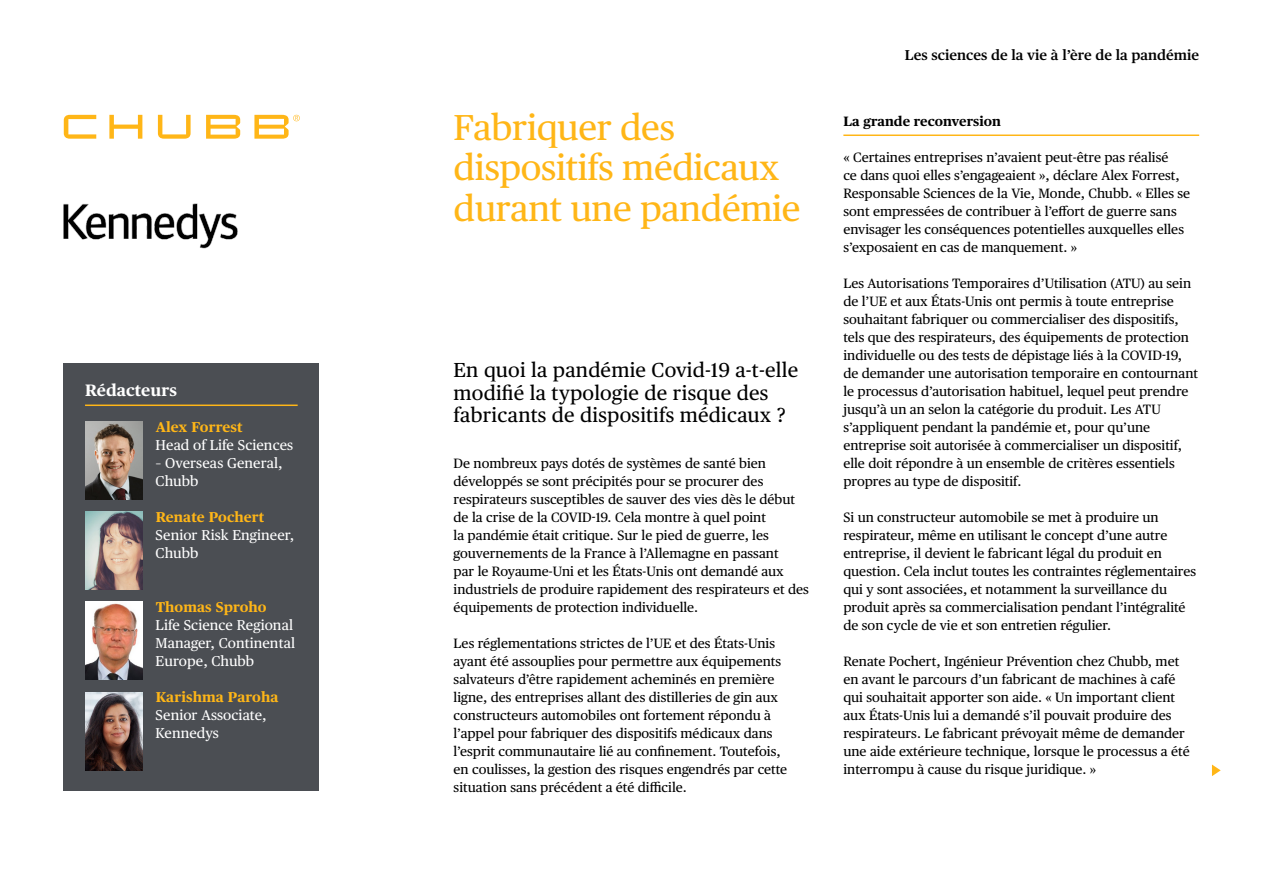
<style>
.page{position:relative;width:1263px;height:893px;background:#fff}
.page>*{position:absolute;margin:0;border:0;box-sizing:border-box;transform-origin:0 0}
.t1{font:36px/40.5px "Chubb Publico Text";letter-spacing:-.01em;color:#ffb617}
.t2{font:20.25px/22.5px "Chubb Publico Text";letter-spacing:.01em;color:#000}
.t3{font:700 16.5px "Chubb Publico Text";letter-spacing:.005em;color:#fff}
.t4{font:14.25px/18px "Chubb Publico Text";letter-spacing:.005em;color:#fff}
.t5{font:700 14.25px "Chubb Publico Text";letter-spacing:.005em;color:#ffb617}
.t6{font:600 14.25px "Chubb Publico Text";color:#000}
.t7{font:13.5px/18px "Chubb Publico Text";color:#000}
.t8{font:700 13.5px "Chubb Publico Text";color:#000}
</style>
<div class="page">
<hr style="left:843px;top:135px;width:356px;height:1px;background:#ffb617">
<div style="left:64px;top:364px;width:255px;height:427px;background:#4b4e53"></div>
<hr style="left:85px;top:405px;width:213px;height:1px;background:#ffb617">
<img style="left:85px;top:421px;width:58px;height:79px">
<img style="left:85px;top:511px;width:58px;height:79px">
<img style="left:85px;top:601px;width:58px;height:79px">
<img style="left:85px;top:692px;width:58px;height:79px">
<svg style="left:1212px;top:764px;width:9px;height:12px"></svg>
<svg style="left:64px;top:115px;width:236px;height:24px"></svg>
<img style="left:63px;top:203px;width:175px;height:46px">
<p class="t3" style="left:85px;top:377px;width:94px">Rédacteurs</p>
<p class="t5" style="left:156px;top:416px;width:88px">Alex Forrest</p>
<p class="t4" style="left:156px;top:435px;width:139px">Head of Life Sciences</p>
<p class="t4" style="left:156px;top:453px;width:128px">– Overseas General,<br>Chubb</p>
<p class="t5" style="left:156px;top:506px;width:110px">Renate Pochert</p>
<p class="t4" style="left:156px;top:525px;width:140px">Senior Risk Engineer,<br>Chubb</p>
<p class="t5" style="left:156px;top:596px;width:112px">Thomas Sproho</p>
<p class="t4" style="left:156px;top:615px;width:141px">Life Science Regional<br>Manager, Continental<br>Europe, Chubb</p>
<p class="t5" style="left:156px;top:686px;width:124px">Karishma Paroha</p>
<p class="t4" style="left:156px;top:705px;width:113px">Senior Associate,<br>Kennedys</p>
<h1 class="t1" style="left:454px;top:105px;width:349px">Fabriquer des dispositifs médicaux durant une pandémie</h1>
<h2 class="t2" style="left:454px;top:358px;width:346px">En quoi la pandémie Covid-19 a-t-elle modifié la typologie de risque des fabricants de dispositifs médicaux ?</h2>
<p class="t7" style="left:454px;top:453px;width:357px">De nombreux pays dotés de systèmes de santé bien développés se sont précipités pour se procurer des respirateurs susceptibles de sauver des vies dès le début de la crise de la COVID-19. Cela montre à quel point<br>la pandémie était critique. Sur le pied de guerre, les gouvernements de la France à l’Allemagne en passant<br>par le Royaume-Uni et les États-Unis ont demandé aux industriels de produire rapidement des respirateurs et des équipements de protection individuelle.</p>
<p class="t7" style="left:454px;top:633px;width:335px">Les réglementations strictes de l’UE et des États-Unis ayant été assouplies pour permettre aux équipements salvateurs d’être rapidement acheminés en première ligne, des entreprises allant des distilleries de gin aux constructeurs automobiles ont fortement répondu à l’appel pour fabriquer des dispositifs médicaux dans l’esprit communautaire lié au confinement. Toutefois, en coulisses, la gestion des risques engendrés par cette situation sans précédent a été difficile.</p>
<p class="t6" style="left:905px;top:44px;width:296px">Les sciences de la vie à l’ère de la pandémie</p>
<p class="t8" style="left:843px;top:111px;width:159px">La grande reconversion</p>
<p class="t7" style="left:843px;top:147px;width:348px">« Certaines entreprises n’avaient peut-être pas réalisé<br>ce dans quoi elles s’engageaient », déclare Alex Forrest, Responsable Sciences de la Vie, Monde, Chubb. « Elles se sont empressées de contribuer à l’effort de guerre sans envisager les conséquences potentielles auxquelles elles s’exposaient en cas de manquement. »</p>
<p class="t7" style="left:843px;top:273px;width:356px">Les Autorisations Temporaires d’Utilisation (ATU) au sein de l’UE et aux États-Unis ont permis à toute entreprise souhaitant fabriquer ou commercialiser des dispositifs, tels que des respirateurs, des équipements de protection individuelle ou des tests de dépistage liés à la COVID-19, de demander une autorisation temporaire en contournant le processus d’autorisation habituel, lequel peut prendre jusqu’à un an selon la catégorie du produit. Les ATU s’appliquent pendant la pandémie et, pour qu’une entreprise soit autorisée à commercialiser un dispositif, elle doit répondre à un ensemble de critères essentiels propres au type de dispositif.</p>
<p class="t7" style="left:843px;top:507px;width:354px">Si un constructeur automobile se met à produire un respirateur, même en utilisant le concept d’une autre entreprise, il devient le fabricant légal du produit en question. Cela inclut toutes les contraintes réglementaires qui y sont associées, et notamment la surveillance du produit après sa commercialisation pendant l’intégralité de son cycle de vie et son entretien régulier.</p>
<p class="t7" style="left:843px;top:651px;width:348px">Renate Pochert, Ingénieur Prévention chez Chubb, met en avant le parcours d’un fabricant de machines à café qui souhaitait apporter son aide. « Un important client aux États-Unis lui a demandé s’il pouvait produire des respirateurs. Le fabricant prévoyait même de demander une aide extérieure technique, lorsque le processus a été interrompu à cause du risque juridique. »</p>
</div>
